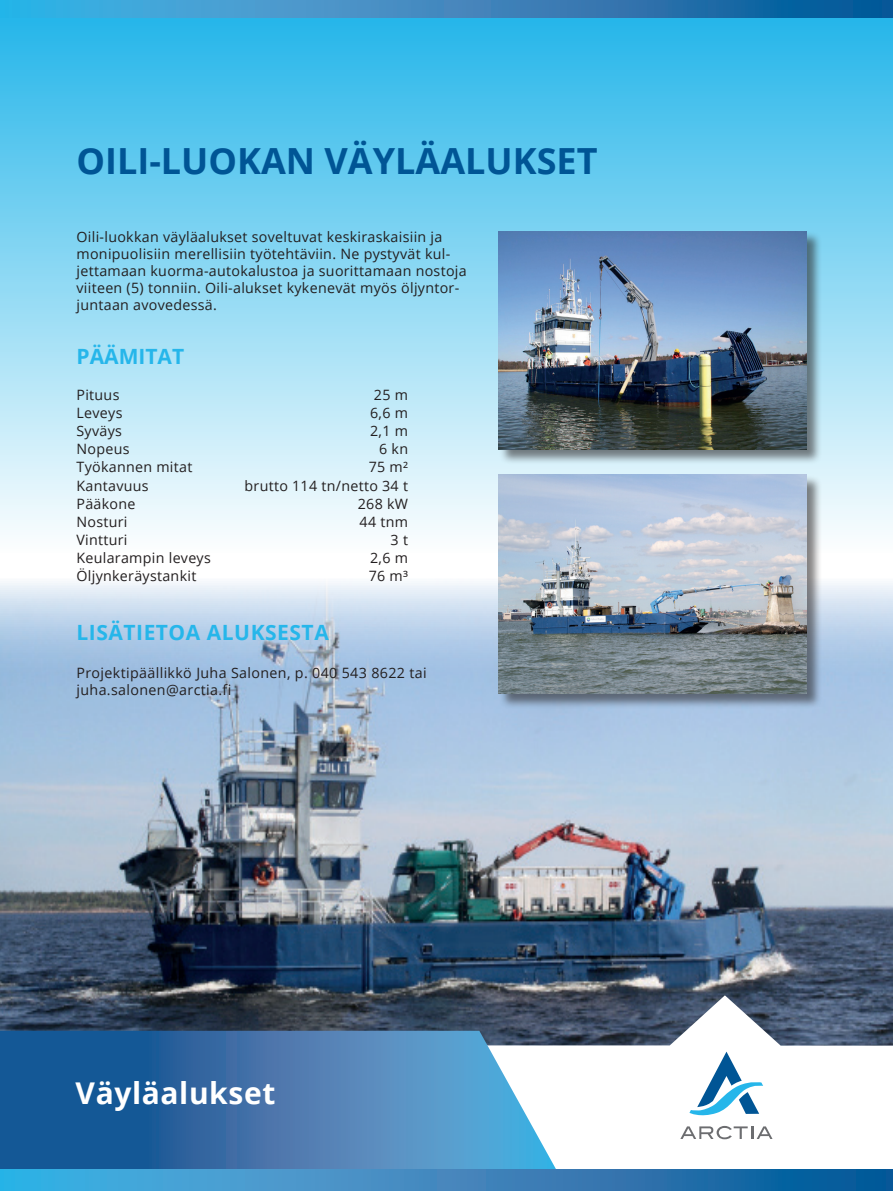
<style>
.page{position:relative;width:893px;height:1191px;background:#fff}
.page>*{position:absolute;margin:0;border:0;box-sizing:border-box;transform-origin:0 0}
.t1{font:700 36px "Open Sans";color:#005595}
.t2{font:700 30px "Open Sans";letter-spacing:.02em;color:#fff}
.t3{font:700 21px "Open Sans";letter-spacing:.025em;color:#26b6ea}
.t4{font:700 21px "Open Sans";color:#26b6ea}
.t5{font:14.25px/17.1px "Open Sans";letter-spacing:.02em;color:#231f20}
</style>
<div class="page">
<div style="left:0;top:17px;width:893px;height:536px;background:linear-gradient(to bottom,#25b6ea,#fcfdfe)"></div>
<img style="left:0;top:578px;width:893px;height:417px">
<svg style="left:0;top:995px;width:893px;height:145px"></svg>
<svg style="left:689px;top:1051px;width:74px;height:67px"></svg>
<svg style="left:680px;top:1125px;width:92px;height:14px"></svg>
<svg style="left:0;top:1030px;width:568px;height:139px;background:#487fb2"></svg>
<svg style="left:0;top:1169px;width:893px;height:22px;background:#3386bd"></svg>
<svg style="left:0;top:0;width:893px;height:18px;background:#3386be"></svg>
<div style="left:499px;top:231px;width:323px;height:234px;background:#231f20;opacity:.56"></div>
<img style="left:499px;top:231px;width:307px;height:218px">
<div style="left:499px;top:475px;width:323px;height:234px;background:#231f20;opacity:.56"></div>
<img style="left:499px;top:475px;width:307px;height:218px">
<h1 class="t1" style="left:77px;top:135px;width:523px">OILI-LUOKAN VÄYLÄALUKSET</h1>
<p class="t5" style="left:77px;top:228px;width:392px">Oili-luokkan väyläalukset soveltuvat keskiraskaisiin ja monipuolisiin merellisiin työtehtäviin. Ne pystyvät kul&shy;jettamaan kuorma-autokalustoa ja suorittamaan nostoja viiteen (5) tonniin. Oili-alukset kykenevät myös öljyntor&shy;juntaan avovedessä.</p>
<h3 class="t4" style="left:77px;top:342px;width:109px">PÄÄMITAT</h3>
<p class="t5" style="left:77px;top:386px;width:44px">Pituus</p>
<p class="t5" style="left:374px;top:386px;width:36px">25 m</p>
<p class="t5" style="left:77px;top:404px;width:47px">Leveys</p>
<p class="t5" style="left:370px;top:404px;width:39px">6,6 m</p>
<p class="t5" style="left:77px;top:422px;width:47px">Syväys</p>
<p class="t5" style="left:370px;top:422px;width:39px">2,1 m</p>
<p class="t5" style="left:77px;top:440px;width:55px">Nopeus</p>
<p class="t5" style="left:379px;top:440px;width:30px">6 kn</p>
<p class="t5" style="left:77px;top:458px;width:117px">Työkannen mitat</p>
<p class="t5" style="left:369px;top:458px;width:41px">75 m²</p>
<p class="t5" style="left:77px;top:476px;width:74px">Kantavuus</p>
<p class="t5" style="left:245px;top:476px;width:165px">brutto 114 tn/netto 34 t</p>
<p class="t5" style="left:77px;top:494px;width:60px">Pääkone</p>
<p class="t5" style="left:358px;top:494px;width:52px">268 kW</p>
<p class="t5" style="left:77px;top:512px;width:53px">Nosturi</p>
<p class="t5" style="left:360px;top:512px;width:50px">44 tnm</p>
<p class="t5" style="left:77px;top:530px;width:53px">Vintturi</p>
<p class="t5" style="left:391px;top:530px;width:19px">3 t</p>
<p class="t5" style="left:77px;top:548px;width:136px">Keularampin leveys</p>
<p class="t5" style="left:370px;top:548px;width:39px">2,6 m</p>
<p class="t5" style="left:77px;top:566px;width:121px">Öljynkeräystankit</p>
<p class="t5" style="left:369px;top:566px;width:41px">76 m³</p>
<h3 class="t3" style="left:77px;top:617px;width:254px">LISÄTIETOA ALUKSESTA</h3>
<p class="t5" style="left:77px;top:664px;width:352px">Projektipäällikkö Juha Salonen, p. 040 543 8622 tai juha.salonen@arctia.fi</p>
<h2 class="t2" style="left:76px;top:1072px;width:201px">Väyläalukset</h2>
</div>
